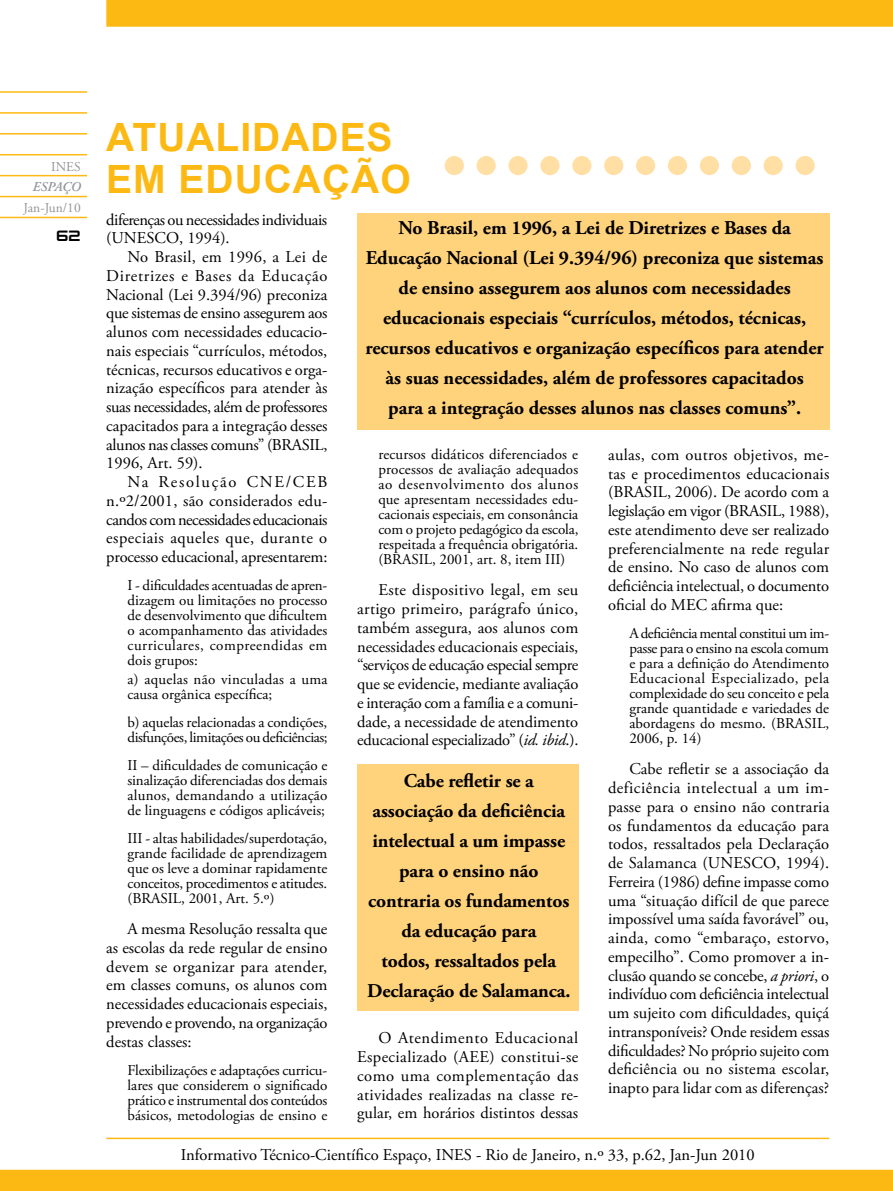
<style>
.page{position:relative;width:893px;height:1191px;background:#fff}
.page>*{position:absolute;margin:0;border:0;box-sizing:border-box;transform-origin:0 0}
.t1{font:700 39px/42px "Arial";letter-spacing:.025em;color:#fdb913}
.t2{font:700 19.5px/30px "Adobe Garamond Pro";color:#000;text-align:center}
.t3{font:18px "Zeroes";color:#000}
.t4{font:16.5px/18.8px "Adobe Garamond Pro";letter-spacing:-.005em;color:#000;text-align:justify}
.t5{font:16.5px/18.8px "Adobe Garamond Pro";letter-spacing:-.03em;color:#000}
.t6{font:15px/15px "Adobe Garamond Pro";color:#000;text-align:justify}
.t7{font:15px/15px "Adobe Garamond Pro";letter-spacing:-.03em;color:#000}
.t8{font:15px/15px "Adobe Garamond Pro";letter-spacing:.02em;color:#000}
.t9{font:13.5px "Adobe Garamond Pro";color:#939598}
.t10{font:italic 600 13.5px "Adobe Garamond Pro";letter-spacing:-.025em;color:#939598}
.s1{font-style:italic}
</style>
<div class="page">
<div style="left:106px;top:0;width:787px;height:27px;background:#fdb913"></div>
<div style="left:0;top:1169px;width:893px;height:22px;background:#fdb913"></div>
<div style="left:795px;top:156px;width:20px;height:19px;background:#ffdfa4;border-radius:50%"></div>
<div style="left:764px;top:156px;width:19px;height:19px;background:#ffdfa4;border-radius:50%"></div>
<div style="left:732px;top:156px;width:19px;height:19px;background:#ffdfa4;border-radius:50%"></div>
<div style="left:700px;top:156px;width:19px;height:19px;background:#ffdfa4;border-radius:50%"></div>
<div style="left:668px;top:156px;width:19px;height:19px;background:#ffdfa4;border-radius:50%"></div>
<div style="left:636px;top:156px;width:19px;height:19px;background:#ffdfa4;border-radius:50%"></div>
<div style="left:604px;top:156px;width:19px;height:19px;background:#ffdfa4;border-radius:50%"></div>
<div style="left:572px;top:156px;width:19px;height:19px;background:#ffdfa4;border-radius:50%"></div>
<div style="left:540px;top:156px;width:19px;height:19px;background:#ffdfa4;border-radius:50%"></div>
<div style="left:508px;top:156px;width:20px;height:19px;background:#ffdfa4;border-radius:50%"></div>
<div style="left:477px;top:156px;width:19px;height:19px;background:#ffdfa4;border-radius:50%"></div>
<div style="left:445px;top:156px;width:19px;height:19px;background:#ffdfa4;border-radius:50%"></div>
<hr style="left:0;top:91px;width:87px;height:2px;background:#fdb913">
<hr style="left:0;top:112px;width:87px;height:2px;background:#fdb913">
<hr style="left:0;top:133px;width:87px;height:2px;background:#fdb913">
<hr style="left:0;top:154px;width:87px;height:1px;background:#fdb913">
<hr style="left:0;top:175px;width:87px;height:1px;background:#fdb913">
<hr style="left:0;top:196px;width:87px;height:1px;background:#fdb913">
<hr style="left:0;top:217px;width:87px;height:1px;background:#fdb913">
<hr style="left:106px;top:1137px;width:723px;height:2px;background:#fdb913">
<div style="left:357px;top:213px;width:472px;height:216px;background:#ffd27c"></div>
<div style="left:357px;top:765px;width:221px;height:245px;background:#ffd27c"></div>
<p class="t9" style="left:51px;top:158px;width:31px">INES</p>
<p class="t10" style="left:33px;top:179px;width:50px">ESPAÇO</p>
<p class="t9" style="left:24px;top:199px;width:59px">Jan-Jun/10</p>
<p class="t3" style="left:56px;top:226px;width:26px">62</p>
<h1 class="t1" style="left:106px;top:118px;width:306px">ATUALIDADES<br>EM EDUCAÇÃO</h1>
<p class="t5" style="left:106px;top:211px;width:222px">diferenças ou necessidades individuais (UNESCO, 1994).</p>
<p class="t4" style="left:106px;top:248px;width:223px;text-indent:21px">No Brasil, em 1996, a Lei de Diretrizes e Bases da Educação Nacional (Lei 9.394/96) preconiza que sistemas de ensino assegurem aos alunos com necessidades educacio&shy;nais especiais “currículos, métodos, técnicas, recursos educativos e orga&shy;nização específicos para atender às suas necessidades, além de professores capacitados para a integração desses alunos nas classes comuns” (BRASIL, 1996, Art. 59).</p>
<p class="t4" style="left:106px;top:473px;width:223px;text-indent:21px">Na Resolução CNE/CEB n.º2/2001, são considerados edu&shy;candos com necessidades educacionais especiais aqueles que, durante o processo educacional, apresentarem:</p>
<p class="t6" style="left:128px;top:578px;width:201px">I - dificuldades acentuadas de apren&shy;dizagem ou limitações no processo de desenvolvimento que dificultem o acompanhamento das atividades curriculares, compreendidas em dois grupos:</p>
<p class="t8" style="left:128px;top:672px;width:201px">a) aquelas não vinculadas a uma causa orgânica específica;</p>
<p class="t7" style="left:128px;top:715px;width:201px">b) aquelas relacionadas a condições, disfunções, limitações ou deficiências;</p>
<p class="t6" style="left:128px;top:758px;width:201px">II – dificuldades de comunicação e sinalização diferenciadas dos demais alunos, demandando a utilização de linguagens e códigos aplicáveis;</p>
<p class="t6" style="left:128px;top:831px;width:201px">III - altas habilidades/superdotação, grande facilidade de aprendizagem que os leve a dominar rapidamente conceitos, procedimentos e atitudes. (BRASIL, 2001, Art. 5.º)</p>
<p class="t4" style="left:106px;top:920px;width:223px;text-indent:21px">A mesma Resolução ressalta que as escolas da rede regular de ensino devem se organizar para atender, em classes comuns, os alunos com necessidades educacionais especiais, prevendo e provendo, na organização destas classes:</p>
<p class="t6" style="left:128px;top:1062px;width:201px">Flexibilizações e adaptações curricu&shy;lares que considerem o significado prático e instrumental dos conteúdos básicos, metodologias de ensino e</p>
<p class="t2" style="left:365px;top:213px;width:460px">No Brasil, em 1996, a Lei de Diretrizes e Bases da Educação Nacional (Lei 9.394/96) preconiza que sistemas de ensino assegurem aos alunos com necessidades educacionais especiais “currículos, métodos, técnicas, recursos educativos e organização específicos para atender às suas necessidades, além de professores capacitados para a integração desses alunos nas classes comuns”.</p>
<p class="t6" style="left:378px;top:447px;width:202px">recursos didáticos diferenciados e processos de avaliação adequados ao desenvolvimento dos alunos que apresentam necessidades edu&shy;cacionais especiais, em consonância com o projeto pedagógico da escola, respeitada a frequência obrigatória. (BRASIL, 2001, art. 8, item III)</p>
<p class="t4" style="left:357px;top:581px;width:223px;text-indent:21px">Este dispositivo legal, em seu artigo primeiro, parágrafo único, também assegura, aos alunos com necessidades educacionais especiais, “serviços de educação especial sempre que se evidencie, mediante avaliação e interação com a família e a comuni&shy;dade, a necessidade de atendimento educacional especializado” (<span class="s1">id. ibid</span>.).</p>
<p class="t2" style="left:367px;top:766px;width:205px">Cabe refletir se a associação da deficiência intelectual a um impasse para o ensino não contraria os fundamentos da educação para<br>todos, ressaltados pela<br>Declaração de Salamanca.</p>
<p class="t4" style="left:357px;top:1029px;width:223px;text-indent:21px">O Atendimento Educacional Especializado (AEE) constitui-se como uma complementação das atividades realizadas na classe re&shy;gular, em horários distintos dessas</p>
<p class="t4" style="left:608px;top:446px;width:223px">aulas, com outros objetivos, me&shy;tas e procedimentos educacionais (BRASIL, 2006). De acordo com a legislação em vigor (BRASIL, 1988), este atendimento deve ser realizado preferencialmente na rede regular de ensino. No caso de alunos com deficiência intelectual, o documento oficial do MEC afirma que:</p>
<p class="t6" style="left:629px;top:626px;width:201px">A deficiência mental constitui um im&shy;passe para o ensino na escola comum e para a definição do Atendimento Educacional Especializado, pela complexidade do seu conceito e pela grande quantidade e variedades de abordagens do mesmo. (BRASIL, 2006, p. 14)</p>
<p class="t4" style="left:608px;top:760px;width:223px;text-indent:21px">Cabe refletir se a associação da deficiência intelectual a um im&shy;passe para o ensino não contraria os fundamentos da educação para todos, ressaltados pela Declaração de Salamanca (UNESCO, 1994).<br>Ferreira (1986) define impasse como uma “situação difícil de que parece impossível uma saída favorável” ou, ainda, como “embaraço, estorvo, empecilho”. Como promover a in&shy;clusão quando se concebe, <span class="s1">a priori</span>, o indivíduo com deficiência intelectual um sujeito com dificuldades, quiçá intransponíveis? Onde residem essas dificuldades? No próprio sujeito com deficiência ou no sistema escolar, inapto para lidar com as diferenças?</p>
<p class="t4" style="left:181px;top:1146px;width:575px">Informativo Técnico-Científico Espaço, INES - Rio de Janeiro, n.º 33, p.62, Jan-Jun 2010</p>
</div>
